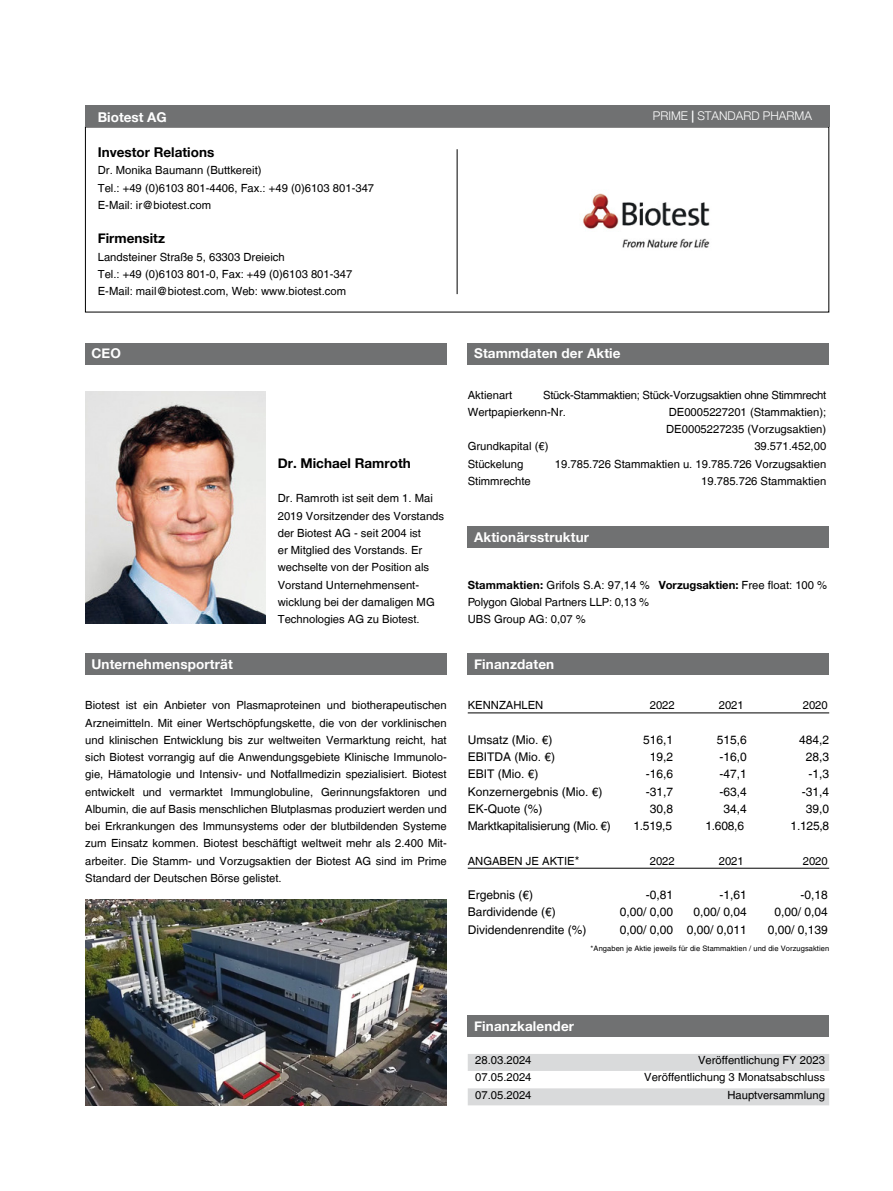
<style>
.page{position:relative;width:893px;height:1191px;background:#fff}
.page>*{position:absolute;margin:0;border:0;box-sizing:border-box;transform-origin:0 0}
.t1{font:700 13.5px "Helvetica Neue";letter-spacing:.01em;color:#fff}
.t2{font:700 13.5px "Helvetica Neue";color:#000}
.t3{font:12px "Helvetica LT";color:#000}
.t4{font:12px "Helvetica LT";letter-spacing:-.02em;color:#000}
.t5{font:300 12px "Helvetica Neue";color:#fff}
.t6{font:11.25px/17.2px "Helvetica LT";color:#000}
.t7{font:11.25px/17.2px "Helvetica LT";letter-spacing:-.02em;color:#000}
.t8{font:700 11.25px "Helvetica Neue";color:#000}
.t9{font:7.5px "Helvetica LT";letter-spacing:.01em;color:#000}
.s1{font-weight:500}
.s2{font-family:"Helvetica Neue";font-weight:700}
.s3{font-family:"Helvetica LT";font-weight:400}
.s4{font-size:12px}
</style>
<div class="page">
<div style="left:85px;top:653px;width:361px;height:22px;background:#707172"></div>
<div style="left:468px;top:343px;width:361px;height:21px;background:#707172"></div>
<div style="left:468px;top:526px;width:361px;height:21px;background:#707172"></div>
<div style="left:468px;top:653px;width:361px;height:22px;background:#707172"></div>
<div style="left:468px;top:1015px;width:361px;height:21px;background:#707172"></div>
<hr style="left:457px;top:149px;width:1px;height:145px;background:#000">
<div style="left:85px;top:105px;width:744px;height:22px;background:#707172"></div>
<hr style="left:468px;top:712px;width:361px;height:1px;background:#000">
<hr style="left:468px;top:868px;width:361px;height:1px;background:#000">
<img style="left:85px;top:391px;width:181px;height:232px">
<img style="left:583px;top:193px;width:127px;height:55px">
<div style="left:85px;top:343px;width:361px;height:21px;background:#707172"></div>
<svg style="left:468px;top:1054px;width:361px;height:51px"></svg>
<img style="left:86px;top:899px;width:360px;height:207px">
<p class="t1" style="left:98px;top:106px;width:70px">Biotest AG</p>
<p class="t5" style="left:653px;top:106px;width:161px">PRIME <span class="s1">|</span> STANDARD PHARMA</p>
<p class="t2" style="left:98px;top:142px;width:118px">Investor Relations</p>
<p class="t6" style="left:98px;top:162px;width:278px">Dr. Monika Baumann (Buttkereit)<br>Tel.: +49 (0)6103 801-4406, Fax.: +49 (0)6103 801-347<br>E-Mail: ir@biotest.com</p>
<p class="t2" style="left:98px;top:228px;width:69px">Firmensitz</p>
<p class="t6" style="left:98px;top:248px;width:256px">Landsteiner Straße 5, 63303 Dreieich<br>Tel.: +49 (0)6103 801-0, Fax: +49 (0)6103 801-347<br>E-Mail: mail@biotest.com, Web: www.biotest.com</p>
<p class="t1" style="left:91px;top:343px;width:31px">CEO</p>
<p class="t1" style="left:91px;top:653px;width:143px">Unternehmensporträt</p>
<p class="t2" style="left:278px;top:452px;width:134px">Dr. Michael Ramroth</p>
<p class="t6" style="left:278px;top:489px;width:168px">Dr. Ramroth ist seit dem 1. Mai<br>2019 Vorsitzender des Vorstands der Biotest AG - seit 2004 ist<br>er Mitglied des Vorstands. Er wechselte von der Position als<br>Vorstand Unternehmensent&shy;wicklung bei der damaligen MG<br>Technologies AG zu Biotest.</p>
<p class="t1" style="left:474px;top:343px;width:148px">Stammdaten der Aktie</p>
<p class="t7" style="left:468px;top:386px;width:360px;text-indent:75px">Stück-Stammaktien; Stück-Vorzugsaktien ohne Stimmrecht<br>Wertpapierkenn-Nr.</p>
<p class="t6" style="left:468px;top:386px;width:46px">Aktienart</p>
<p class="t6" style="left:666px;top:403px;width:162px">DE0005227201 (Stammaktien);<br>DE0005227235 (Vorzugsaktien)</p>
<p class="t6" style="left:468px;top:438px;width:82px">Grundkapital (€)</p>
<p class="t6" style="left:754px;top:438px;width:73px">39.571.452,00</p>
<p class="t6" style="left:468px;top:455px;width:57px">Stückelung</p>
<p class="t6" style="left:555px;top:455px;width:273px">19.785.726 Stammaktien u. 19.785.726 Vorzugsaktien</p>
<p class="t6" style="left:468px;top:472px;width:65px">Stimmrechte</p>
<p class="t6" style="left:701px;top:472px;width:127px">19.785.726 Stammaktien</p>
<p class="t1" style="left:474px;top:526px;width:116px">Aktionärsstruktur</p>
<p class="t6" style="left:468px;top:576px;width:184px;text-align:justify"><span class="s2">Stammaktien:</span> Grifols S.A: 97,14 % Polygon Global Partners LLP: 0,13 % UBS Group AG: 0,07 %</p>
<p class="t8" style="left:659px;top:575px;width:170px">Vorzugsaktien: <span class="s3">Free float: 100 %</span></p>
<p class="t1" style="left:474px;top:653px;width:82px">Finanzdaten</p>
<p class="t6" style="left:85px;top:696px;width:363px;text-align:justify">Biotest ist ein Anbieter von Plasmaproteinen und biotherapeutischen Arzneimitteln. Mit einer Wertschöpfungskette, die von der vorklinischen und klinischen Entwicklung bis zur weltweiten Vermarktung reicht, hat sich Biotest vorrangig auf die Anwendungsgebiete Klinische Immunolo&shy;gie, Hämatologie und Intensiv- und Notfallmedizin spezialisiert. Biotest entwickelt und vermarktet Immunglobuline, Gerinnungsfaktoren und Albumin, die auf Basis menschlichen Blutplasmas produziert werden und bei Erkrankungen des Immunsystems oder der blutbildenden Systeme zum Einsatz kommen. Biotest beschäftigt weltweit mehr als 2.400 Mit&shy;arbeiter. Die Stamm- und Vorzugsaktien der Biotest AG sind im Prime Standard der Deutschen Börse gelistet.</p>
<p class="t6" style="left:468px;top:696px;width:77px">KENNZAHLEN</p>
<p class="t6" style="left:650px;top:696px;width:27px">2022</p>
<p class="t6" style="left:719px;top:696px;width:27px">2021</p>
<p class="t6" style="left:803px;top:696px;width:27px">2020</p>
<p class="t3" style="left:468px;top:732px;width:86px">Umsatz (Mio. €)</p>
<p class="t3" style="left:643px;top:732px;width:32px">516,1</p>
<p class="t3" style="left:717px;top:732px;width:32px">515,6</p>
<p class="t3" style="left:799px;top:732px;width:32px">484,2</p>
<p class="t3" style="left:468px;top:750px;width:89px">EBITDA (Mio. €)</p>
<p class="t3" style="left:650px;top:750px;width:25px">19,2</p>
<p class="t3" style="left:719px;top:750px;width:29px">-16,0</p>
<p class="t3" style="left:806px;top:750px;width:25px">28,3</p>
<p class="t3" style="left:468px;top:767px;width:72px">EBIT (Mio. €)</p>
<p class="t3" style="left:646px;top:767px;width:29px">-16,6</p>
<p class="t3" style="left:719px;top:767px;width:29px">-47,1</p>
<p class="t3" style="left:808px;top:767px;width:22px">-1,3</p>
<p class="t3" style="left:468px;top:784px;width:136px">Konzernergebnis (Mio. €)</p>
<p class="t3" style="left:646px;top:784px;width:29px">-31,7</p>
<p class="t3" style="left:719px;top:784px;width:29px">-63,4</p>
<p class="t3" style="left:802px;top:784px;width:29px">-31,4</p>
<p class="t3" style="left:468px;top:801px;width:76px">EK-Quote (%)</p>
<p class="t3" style="left:650px;top:801px;width:25px">30,8</p>
<p class="t3" style="left:723px;top:801px;width:25px">34,4</p>
<p class="t3" style="left:806px;top:801px;width:25px">39,0</p>
<p class="t4" style="left:468px;top:819px;width:145px">Marktkapitalisierung (Mio. €)</p>
<p class="t3" style="left:633px;top:819px;width:40px">1.519,5</p>
<p class="t3" style="left:705px;top:819px;width:40px">1.608,6</p>
<p class="t3" style="left:791px;top:819px;width:40px">1.125,8</p>
<p class="t6" style="left:468px;top:852px;width:113px">ANGABEN JE AKTIE<span class="s4">*</span></p>
<p class="t6" style="left:650px;top:852px;width:27px">2022</p>
<p class="t6" style="left:719px;top:852px;width:27px">2021</p>
<p class="t6" style="left:803px;top:852px;width:27px">2020</p>
<p class="t3" style="left:468px;top:888px;width:67px">Ergebnis (€)</p>
<p class="t3" style="left:646px;top:888px;width:29px">-0,81</p>
<p class="t3" style="left:719px;top:888px;width:29px">-1,61</p>
<p class="t3" style="left:800px;top:888px;width:29px">-0,18</p>
<p class="t3" style="left:468px;top:905px;width:90px">Bardividende (€)</p>
<p class="t3" style="left:620px;top:905px;width:55px">0,00/ 0,00</p>
<p class="t3" style="left:693px;top:905px;width:55px">0,00/ 0,04</p>
<p class="t3" style="left:774px;top:905px;width:55px">0,00/ 0,04</p>
<p class="t3" style="left:468px;top:922px;width:120px">Dividendenrendite (%)</p>
<p class="t3" style="left:620px;top:922px;width:128px">0,00/ 0,00 0,00/ 0,011</p>
<p class="t3" style="left:768px;top:922px;width:62px">0,00/ 0,139</p>
<p class="t9" style="left:591px;top:944px;width:240px">*Angaben je Aktie jeweils für die Stammaktien / und die Vorzugsaktien</p>
<p class="t1" style="left:474px;top:1015px;width:101px">Finanzkalender</p>
<p class="t6" style="left:475px;top:1051px;width:58px">28.03.2024</p>
<p class="t6" style="left:698px;top:1051px;width:128px">Veröffentlichung FY 2023</p>
<p class="t6" style="left:475px;top:1068px;width:58px">07.05.2024</p>
<p class="t6" style="left:644px;top:1068px;width:182px">Veröffentlichung 3 Monatsabschluss</p>
<p class="t6" style="left:475px;top:1086px;width:58px">07.05.2024</p>
<p class="t6" style="left:727px;top:1086px;width:99px">Hauptversammlung</p>
</div>
